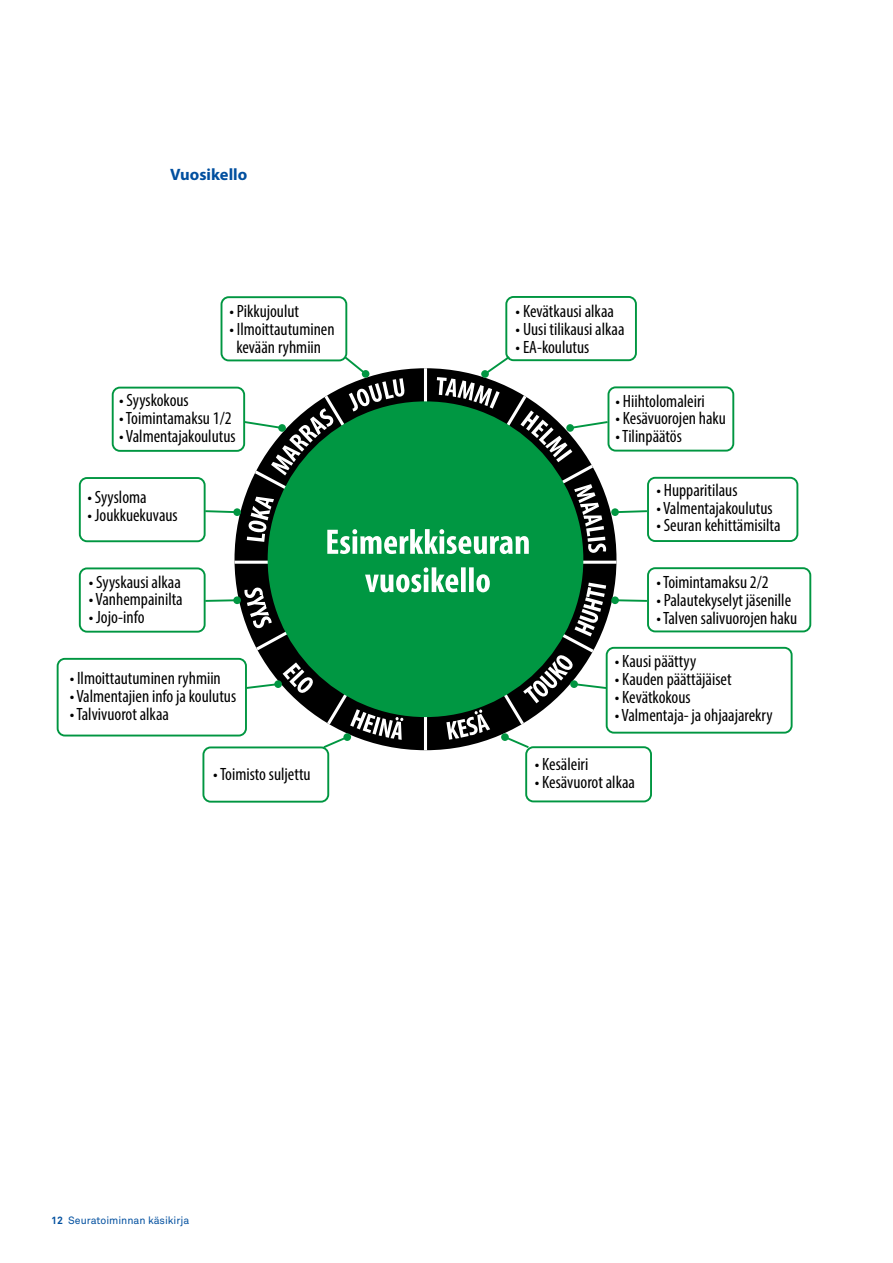
<style>
.page{position:relative;width:893px;height:1263px;background:#fff}
.page>*{position:absolute;margin:0;border:0;box-sizing:border-box;transform-origin:0 0}
.t1{font:condensed 17.85px/17.9px "Myriad Pro";color:#000;text-align:center}
.t2{font:700 16.5px "Myriad Pro";color:#004f9f}
.t3{font:10.5px "Akkurat Pro";color:#004f9f}
.s1{font-weight:700}
</style>
<div class="page">
<svg style="left:234px;top:368px;width:382px;height:382px"></svg>
<div style="left:268px;top:401px;width:315px;height:316px;background:#009742;border-radius:50%"></div>
<svg style="left:244px;top:583px;width:362px;height:157px"></svg>
<svg style="left:247px;top:377px;width:359px;height:176px"></svg>
<svg style="left:365px;top:567px;width:125px;height:25px"></svg>
<svg style="left:327px;top:529px;width:202px;height:25px"></svg>
<div style="left:505px;top:296px;width:132px;height:65px;border:2px solid #009641;border-radius:7px"></div>
<div style="left:608px;top:387px;width:125px;height:64px;background:#fff;border-radius:7px"></div>
<div style="left:607px;top:386px;width:127px;height:66px;border:2px solid #009641;border-radius:7px"></div>
<div style="left:647px;top:567px;width:164px;height:65px;border:2px solid #009641;border-radius:7px"></div>
<div style="left:607px;top:648px;width:185px;height:85px;background:#fff;border-radius:7px"></div>
<div style="left:606px;top:647px;width:187px;height:87px;border:2px solid #009641;border-radius:7px"></div>
<div style="left:526px;top:747px;width:125px;height:54px;background:#fff;border-radius:7px"></div>
<div style="left:525px;top:746px;width:127px;height:56px;border:2px solid #009641;border-radius:7px"></div>
<div style="left:647px;top:477px;width:151px;height:65px;border:2px solid #009641;border-radius:7px"></div>
<svg style="left:482px;top:354px;width:30px;height:23px"></svg>
<div style="left:481px;top:370px;width:8px;height:8px;background:#009641;border-radius:50%"></div>
<svg style="left:568px;top:420px;width:42px;height:10px"></svg>
<div style="left:566px;top:424px;width:8px;height:8px;background:#009641;border-radius:50%"></div>
<svg style="left:619px;top:509px;width:30px;height:5px"></svg>
<div style="left:611px;top:508px;width:8px;height:8px;background:#009641;border-radius:50%"></div>
<svg style="left:618px;top:598px;width:31px;height:5px"></svg>
<div style="left:611px;top:596px;width:8px;height:8px;background:#009641;border-radius:50%"></div>
<svg style="left:572px;top:682px;width:36px;height:8px"></svg>
<div style="left:570px;top:680px;width:8px;height:8px;background:#009641;border-radius:50%"></div>
<svg style="left:502px;top:734px;width:29px;height:16px"></svg>
<div style="left:501px;top:733px;width:8px;height:8px;background:#009641;border-radius:50%"></div>
<div style="left:221px;top:296px;width:126px;height:65px;border:2px solid #009641;border-radius:7px"></div>
<div style="left:113px;top:388px;width:131px;height:63px;background:#fff;border-radius:7px"></div>
<div style="left:112px;top:387px;width:133px;height:65px;border:2px solid #009641;border-radius:7px"></div>
<div style="left:79px;top:567px;width:127px;height:66px;border:2px solid #009641;border-radius:7px"></div>
<div style="left:58px;top:659px;width:188px;height:76px;background:#fff;border-radius:7px"></div>
<div style="left:57px;top:658px;width:190px;height:78px;border:2px solid #009641;border-radius:7px"></div>
<div style="left:203px;top:747px;width:125px;height:55px;background:#fff;border-radius:7px"></div>
<div style="left:202px;top:746px;width:127px;height:57px;border:2px solid #009641;border-radius:7px"></div>
<div style="left:79px;top:477px;width:127px;height:65px;border:2px solid #009641;border-radius:7px"></div>
<svg style="left:342px;top:354px;width:26px;height:23px"></svg>
<div style="left:362px;top:370px;width:7px;height:8px;background:#009641;border-radius:50%"></div>
<svg style="left:242px;top:420px;width:42px;height:10px"></svg>
<div style="left:278px;top:424px;width:8px;height:8px;background:#009641;border-radius:50%"></div>
<svg style="left:203px;top:509px;width:30px;height:5px"></svg>
<div style="left:233px;top:508px;width:8px;height:8px;background:#009641;border-radius:50%"></div>
<svg style="left:203px;top:598px;width:31px;height:5px"></svg>
<div style="left:233px;top:596px;width:8px;height:8px;background:#009641;border-radius:50%"></div>
<svg style="left:244px;top:682px;width:36px;height:8px"></svg>
<div style="left:274px;top:680px;width:8px;height:8px;background:#009641;border-radius:50%"></div>
<svg style="left:321px;top:734px;width:29px;height:16px"></svg>
<div style="left:343px;top:733px;width:8px;height:8px;background:#009641;border-radius:50%"></div>
<p class="t2" style="left:170px;top:164px;width:79px">Vuosikello</p>
<p class="t1" style="left:229px;top:302px;width:71px">• Pikkujoulut</p>
<p class="t1" style="left:229px;top:320px;width:107px">• Ilmoittautuminen kevään ryhmiin</p>
<p class="t1" style="left:119px;top:391px;width:71px">• Syyskokous</p>
<p class="t1" style="left:119px;top:409px;width:114px">• Toimintamaksu 1/2</p>
<p class="t1" style="left:119px;top:427px;width:118px">• Valmentajakoulutus</p>
<p class="t1" style="left:87px;top:488px;width:61px">• Syysloma</p>
<p class="t1" style="left:87px;top:506px;width:92px">• Joukkuekuvaus</p>
<p class="t1" style="left:89px;top:572px;width:94px">• Syyskausi alkaa</p>
<p class="t1" style="left:89px;top:590px;width:95px">• Vanhempainilta</p>
<p class="t1" style="left:89px;top:608px;width:57px">• Jojo-info</p>
<p class="t1" style="left:70px;top:669px;width:153px">• Ilmoittautuminen ryhmiin</p>
<p class="t1" style="left:70px;top:687px;width:168px">• Valmentajien info ja koulutus</p>
<p class="t1" style="left:70px;top:705px;width:101px">• Talvivuorot alkaa</p>
<p class="t1" style="left:213px;top:765px;width:99px">• Toimisto suljettu</p>
<p class="t3" style="left:51px;top:1214px;width:140px"><span class="s1">12</span> Seuratoiminnan käsikirja</p>
<p class="t1" style="left:516px;top:302px;width:100px">• Kevätkausi alkaa</p>
<p class="t1" style="left:516px;top:320px;width:110px">• Uusi tilikausi alkaa</p>
<p class="t1" style="left:516px;top:338px;width:75px">• EA-koulutus</p>
<p class="t1" style="left:615px;top:391px;width:91px">• Hiihtolomaleiri</p>
<p class="t1" style="left:615px;top:409px;width:112px">• Kesävuorojen haku</p>
<p class="t1" style="left:615px;top:427px;width:68px">• Tilinpäätös</p>
<p class="t1" style="left:656px;top:481px;width:83px">• Hupparitilaus</p>
<p class="t1" style="left:656px;top:499px;width:118px">• Valmentajakoulutus</p>
<p class="t1" style="left:656px;top:516px;width:126px">• Seuran kehittämisilta</p>
<p class="t1" style="left:656px;top:573px;width:114px">• Toimintamaksu 2/2</p>
<p class="t1" style="left:656px;top:591px;width:136px">• Palautekyselyt jäsenille</p>
<p class="t1" style="left:656px;top:609px;width:142px">• Talven salivuorojen haku</p>
<p class="t1" style="left:615px;top:652px;width:83px">• Kausi päättyy</p>
<p class="t1" style="left:615px;top:670px;width:118px">• Kauden päättäjäiset</p>
<p class="t1" style="left:615px;top:688px;width:77px">• Kevätkokous</p>
<p class="t1" style="left:615px;top:706px;width:159px">• Valmentaja- ja ohjaajarekry</p>
<p class="t1" style="left:535px;top:755px;width:55px">• Kesäleiri</p>
<p class="t1" style="left:535px;top:773px;width:102px">• Kesävuorot alkaa</p>
</div>
